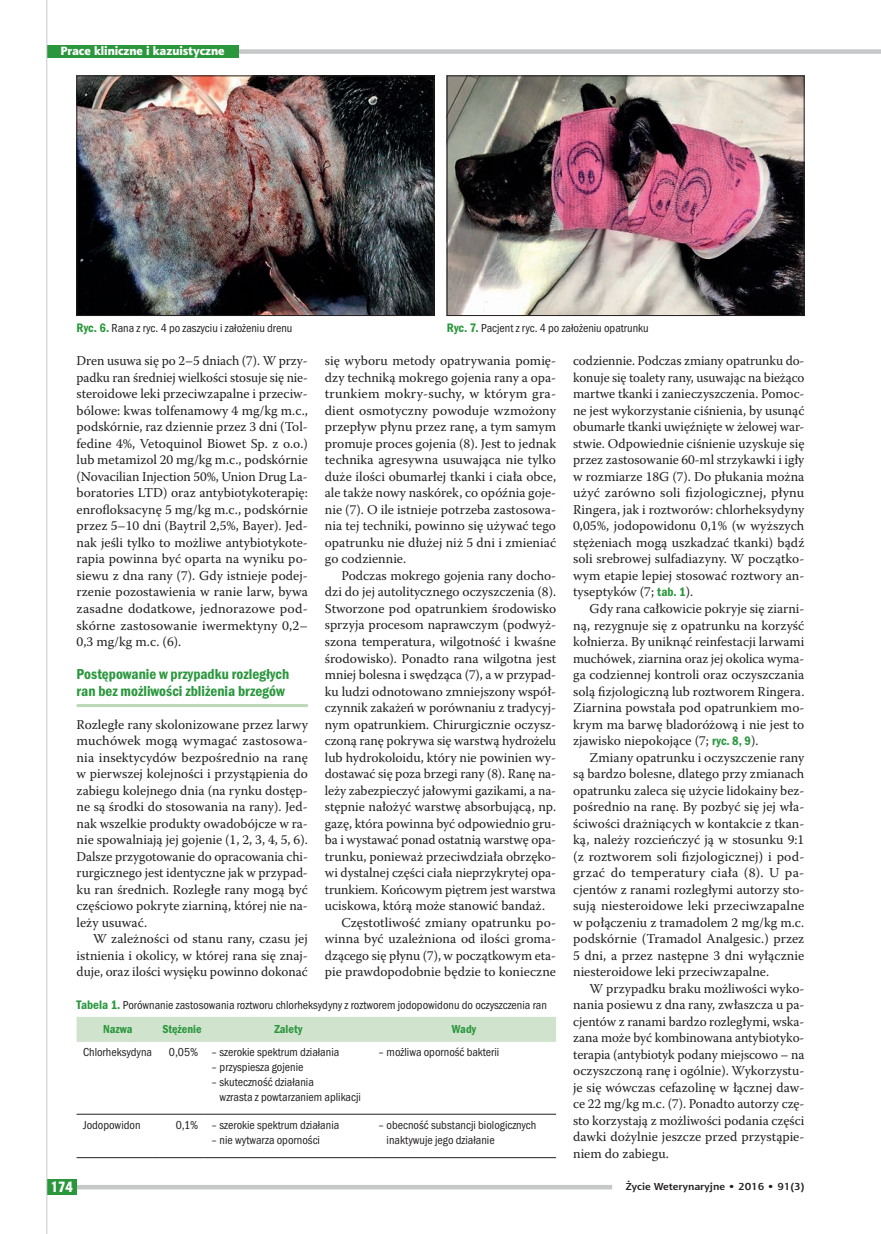
<style>
.page{position:relative;width:881px;height:1234px;background:#fff}
.page>*{position:absolute;margin:0;border:0;box-sizing:border-box;transform-origin:0 0}
.t1{font:15px/16.5px "Franklin Got Itc TOT Dem Con";color:#2a973d}
.t2{font:15px "Aerton Cnd EFN Black";color:#fff}
.t3{font:13.5px/16.5px "Warnock Pro";color:#231f20;text-align:justify}
.t4{font:12px/15px "Franklin Got Itc TOT Boo Con";color:#231f20}
.t5{font:12px "Aerton EFN Black";color:#fff}
.t6{font:12px "Franklin Got Itc TOT Dem Con";color:#2a973d}
.t7{font:700 10.2px "Aerton EFN";color:#231f20;scale:1.11 1}
.s1{font-family:"Franklin Got Itc TOT Dem Con";font-size:12.75px;color:#2a973d}
</style>
<div class="page">
<hr style="left:77px;top:704px;width:231px;height:3px;background:#bdd8b7">
<img style="left:79px;top:78px;width:353px;height:236px">
<div style="left:77px;top:76px;width:357px;height:240px;border:1px solid #231f20"></div>
<img style="left:448px;top:78px;width:354px;height:236px">
<div style="left:446px;top:76px;width:358px;height:240px;border:1px solid #231f20"></div>
<div style="left:77px;top:1017px;width:479px;height:24px;background:#d0e3cd"></div>
<hr style="left:77px;top:1113px;width:82px;height:1px;background:#231f20">
<hr style="left:159px;top:1113px;width:46px;height:1px;background:#231f20">
<hr style="left:205px;top:1113px;width:167px;height:1px;background:#231f20">
<hr style="left:372px;top:1113px;width:184px;height:1px;background:#231f20">
<hr style="left:77px;top:1157px;width:82px;height:1px;background:#231f20">
<hr style="left:159px;top:1157px;width:46px;height:1px;background:#231f20">
<hr style="left:205px;top:1157px;width:167px;height:1px;background:#231f20">
<hr style="left:372px;top:1157px;width:184px;height:1px;background:#231f20">
<div style="left:47px;top:49px;width:833px;height:5px;background:#c7c8ca"></div>
<div style="left:47px;top:45px;width:191px;height:13px;background:#2a973d"></div>
<div style="left:47px;top:1184px;width:565px;height:5px;background:#c7c8ca"></div>
<div style="left:47px;top:1178px;width:30px;height:15px;background:#2a973d"></div>
<hr style="left:46px;top:0;width:1px;height:1233px;background:#c7c8ca">
<p class="t5" style="left:60px;top:43px;width:166px">Prace kliniczne i kazuistyczne</p>
<p class="t4" style="left:77px;top:321px;width:217px"><span class="s1">Ryc. 6.</span> Rana z ryc. 4 po zaszyciu i założeniu drenu</p>
<p class="t4" style="left:446px;top:321px;width:203px"><span class="s1">Ryc. 7.</span> Pacjent z ryc. 4 po założeniu opatrunku</p>
<p class="t3" style="left:77px;top:352px;width:233px">Dren usuwa się po 2–5 dniach (7). W przy&shy;padku ran średniej wielkości stosuje się nie&shy;steroidowe leki przeciwzapalne i przeciw&shy;bólowe: kwas tolfenamowy 4 mg/kg m.c., podskórnie, raz dziennie przez 3 dni (Tol&shy;fedine 4%, Vetoquinol Biowet Sp. z o.o.) lub metamizol 20 mg/kg m.c., podskórnie (Novacilian Injection 50%, Union Drug La&shy;boratories LTD) oraz antybiotykoterapię: enrofloksacynę 5 mg/kg m.c., podskórnie przez 5–10 dni (Baytril 2,5%, Bayer). Jed&shy;nak jeśli tylko to możliwe antybiotykote&shy;rapia powinna być oparta na wyniku po&shy;siewu z dna rany (7). Gdy istnieje podej&shy;rzenie pozostawienia w ranie larw, bywa zasadne dodatkowe, jednorazowe pod&shy;skórne zastosowanie iwermektyny 0,2– 0,3 mg/kg m.c. (6).</p>
<p class="t1" style="left:77px;top:665px;width:214px">Postępowanie w przypadku rozległych ran bez możliwości zbliżenia brzegów</p>
<p class="t3" style="left:77px;top:715px;width:233px">Rozległe rany skolonizowane przez larwy muchówek mogą wymagać zastosowa&shy;nia insektycydów bezpośrednio na ranę w pierwszej kolejności i przystąpienia do zabiegu kolejnego dnia (na rynku dostęp&shy;ne są środki do stosowania na rany). Jed&shy;nak wszelkie produkty owadobójcze w ra&shy;nie spowalniają jej gojenie (1, 2, 3, 4, 5, 6).<br>Dalsze przygotowanie do opracowania chi&shy;rurgicznego jest identyczne jak w przypad&shy;ku ran średnich. Rozległe rany mogą być częściowo pokryte ziarniną, której nie na&shy;leży usuwać.</p>
<p class="t3" style="left:77px;top:930px;width:233px;text-indent:16px">W zależności od stanu rany, czasu jej istnienia i okolicy, w której rana się znaj&shy;duje, oraz ilości wysięku powinno dokonać</p>
<p class="t3" style="left:325px;top:352px;width:233px">się wyboru metody opatrywania pomię&shy;dzy techniką mokrego gojenia rany a opa&shy;trunkiem mokry-suchy, w którym gra&shy;dient osmotyczny powoduje wzmożony przepływ płynu przez ranę, a tym samym promuje proces gojenia (8). Jest to jednak technika agresywna usuwająca nie tylko duże ilości obumarłej tkanki i ciała obce, ale także nowy naskórek, co opóźnia goje&shy;nie (7). O ile istnieje potrzeba zastosowa&shy;nia tej techniki, powinno się używać tego opatrunku nie dłużej niż 5 dni i zmieniać go codziennie.</p>
<p class="t3" style="left:341px;top:567px;width:216px">Podczas mokrego gojenia rany docho-</p>
<p class="t3" style="left:325px;top:583px;width:233px">dzi do jej autolitycznego oczyszczenia (8).</p>
<p class="t3" style="left:325px;top:600px;width:233px">Stworzone pod opatrunkiem środowisko</p>
<p class="t3" style="left:325px;top:616px;width:233px">sprzyja procesom naprawczym (podwyż-</p>
<p class="t3" style="left:325px;top:633px;width:233px">szona temperatura, wilgotność i kwaśne</p>
<p class="t3" style="left:325px;top:649px;width:233px">środowisko). Ponadto rana wilgotna jest</p>
<p class="t3" style="left:325px;top:666px;width:233px">mniej bolesna i swędząca (7), a w przypad-</p>
<p class="t3" style="left:325px;top:682px;width:233px">ku ludzi odnotowano zmniejszony współ-</p>
<p class="t3" style="left:325px;top:699px;width:233px">czynnik zakażeń w porównaniu z tradycyj-</p>
<p class="t3" style="left:325px;top:715px;width:233px">nym opatrunkiem. Chirurgicznie oczysz-</p>
<p class="t3" style="left:325px;top:732px;width:233px">czoną ranę pokrywa się warstwą hydrożelu</p>
<p class="t3" style="left:325px;top:748px;width:233px">lub hydrokoloidu, który nie powinien wy-</p>
<p class="t3" style="left:325px;top:765px;width:233px">dostawać się poza brzegi rany (8). Ranę na-</p>
<p class="t3" style="left:325px;top:781px;width:233px">leży zabezpieczyć jałowymi gazikami, a na-</p>
<p class="t3" style="left:325px;top:798px;width:233px">stępnie nałożyć warstwę absorbującą, np.</p>
<p class="t3" style="left:325px;top:814px;width:233px">gazę, która powinna być odpowiednio gru-</p>
<p class="t3" style="left:325px;top:831px;width:233px">ba i wystawać ponad ostatnią warstwę opa-</p>
<p class="t3" style="left:325px;top:847px;width:233px">trunku, ponieważ przeciwdziała obrzęko-</p>
<p class="t3" style="left:325px;top:864px;width:233px">wi dystalnej części ciała nieprzykrytej opa-</p>
<p class="t3" style="left:325px;top:880px;width:232px">trunkiem. Końcowym piętrem jest warstwa</p>
<p class="t3" style="left:325px;top:897px;width:222px">uciskowa, którą może stanowić bandaż.</p>
<p class="t3" style="left:341px;top:913px;width:216px">Częstotliwość zmiany opatrunku po-</p>
<p class="t3" style="left:325px;top:930px;width:233px">winna być uzależniona od ilości groma-</p>
<p class="t3" style="left:325px;top:946px;width:233px">dzącego się płynu (7), w początkowym eta-</p>
<p class="t3" style="left:325px;top:963px;width:233px">pie prawdopodobnie będzie to konieczne</p>
<p class="t4" style="left:77px;top:997px;width:471px"><span class="s1">Tabela 1.</span> Porównanie zastosowania roztworu chlorheksydyny z roztworem jodopowidonu do oczyszczenia ran</p>
<p class="t6" style="left:103px;top:1022px;width:31px">Nazwa</p>
<p class="t6" style="left:162px;top:1022px;width:41px">Stężenie</p>
<p class="t6" style="left:274px;top:1022px;width:29px">Zalety</p>
<p class="t6" style="left:452px;top:1022px;width:26px">Wady</p>
<p class="t4" style="left:83px;top:1044px;width:71px">Chlorheksydyna</p>
<p class="t4" style="left:169px;top:1044px;width:172px">0,05% – szerokie spektrum działania</p>
<p class="t4" style="left:211px;top:1059px;width:94px">– przyspiesza gojenie</p>
<p class="t4" style="left:219px;top:1074px;width:143px;text-indent:-8px">– skuteczność działania<br>wzrasta z powtarzaniem aplikacji</p>
<p class="t4" style="left:378px;top:1044px;width:122px">– możliwa oporność bakterii</p>
<p class="t4" style="left:83px;top:1116px;width:59px">Jodopowidon</p>
<p class="t4" style="left:176px;top:1116px;width:165px">0,1% – szerokie spektrum działania</p>
<p class="t4" style="left:211px;top:1131px;width:110px">– nie wytwarza oporności</p>
<p class="t4" style="left:386px;top:1116px;width:151px;text-indent:-8px">– obecność substancji biologicznych inaktywuje jego działanie</p>
<p class="t3" style="left:573px;top:352px;width:233px">codziennie. Podczas zmiany opatrunku do&shy;konuje się toalety rany, usuwając na bieżąco martwe tkanki i zanieczyszczenia. Pomoc&shy;ne jest wykorzystanie ciśnienia, by usunąć obumarłe tkanki uwięźnięte w żelowej war&shy;stwie. Odpowiednie ciśnienie uzyskuje się przez zastosowanie 60‑ml strzykawki i igły w rozmiarze 18G (7). Do płukania można użyć zarówno soli fizjologicznej, płynu Ringera, jak i roztworów: chlorheksydyny 0,05%, jodopowidonu 0,1% (w wyższych stężeniach mogą uszkadzać tkanki) bądź soli srebrowej sulfadiazyny. W początko&shy;wym etapie lepiej stosować roztwory an&shy;tyseptyków (7; <span class="s1">tab. 1</span>).</p>
<p class="t3" style="left:573px;top:600px;width:233px;text-indent:16px">Gdy rana całkowicie pokryje się ziarni&shy;ną, rezygnuje się z opatrunku na korzyść kołnierza. By uniknąć reinfestacji larwami muchówek, ziarnina oraz jej okolica wyma&shy;ga codziennej kontroli oraz oczyszczania solą fizjologiczną lub roztworem Ringera.<br>Ziarnina powstała pod opatrunkiem mo&shy;krym ma barwę bladoróżową i nie jest to zjawisko niepokojące (7; <span class="s1">ryc. 8, 9</span>).</p>
<p class="t3" style="left:573px;top:748px;width:233px;text-indent:16px">Zmiany opatrunku i oczyszczenie rany są bardzo bolesne, dlatego przy zmianach opatrunku zaleca się użycie lidokainy bez&shy;pośrednio na ranę. By pozbyć się jej wła&shy;ściwości drażniących w kontakcie z tkan&shy;ką, należy rozcieńczyć ją w stosunku 9:1 (z roztworem soli fizjologicznej) i pod&shy;grzać do temperatury ciała (8). U pa&shy;cjentów z ranami rozległymi autorzy sto&shy;sują niesteroidowe leki przeciwzapalne w połączeniu z tramadolem 2 mg/kg m.c. podskórnie (Tramadol Analgesic.) przez 5 dni, a przez następne 3 dni wyłącznie niesteroidowe leki przeciwzapalne.</p>
<p class="t3" style="left:573px;top:979px;width:233px;text-indent:16px">W przypadku braku możliwości wyko&shy;nania posiewu z dna rany, zwłaszcza u pa&shy;cjentów z ranami bardzo rozległymi, wska&shy;zana może być kombinowana antybiotyko&shy;terapia (antybiotyk podany miejscowo – na oczyszczoną ranę i ogólnie). Wykorzystu&shy;je się wówczas cefazolinę w łącznej daw&shy;ce 22 mg/kg m.c. (7). Ponadto autorzy czę&shy;sto korzystają z możliwości podania części dawki dożylnie jeszcze przed przystąpie&shy;niem do zabiegu.</p>
<p class="t2" style="left:51px;top:1177px;width:23px">174</p>
<p class="t7" style="left:625px;top:1180px;width:162px">Życie Weterynaryjne • 2016 • 91(3)</p>
</div>
